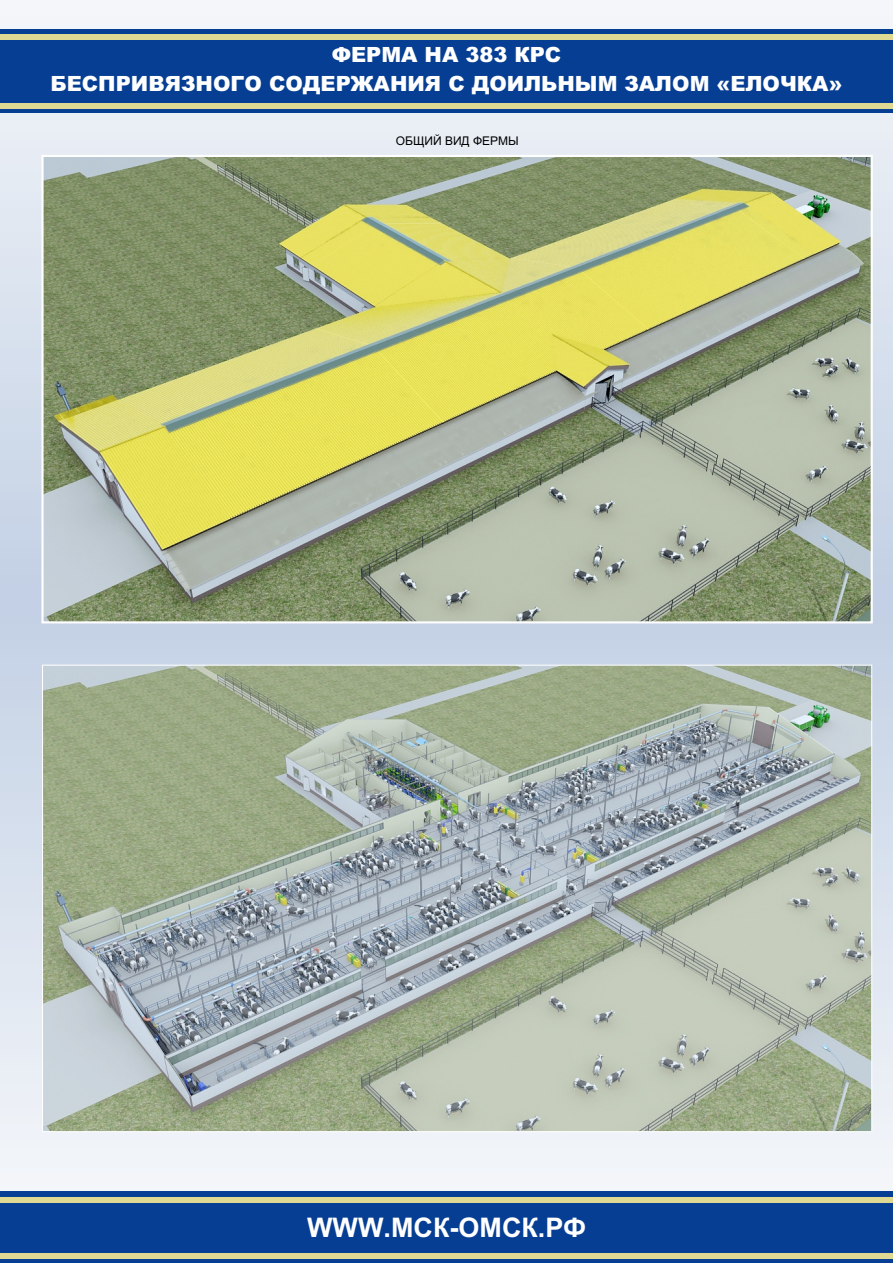
<style>
.page{position:relative;width:893px;height:1263px;background:#fff}
.page>*{position:absolute;margin:0;border:0;box-sizing:border-box;transform-origin:0 0}
.t1{font:700 27px "Arial";color:#fff}
.t2{font:900 21px/29.5px "Arial";color:#fff;text-align:center}
.t3{font:12px "Arial";color:#000}
</style>
<div class="page">
<img style="left:0;top:0;width:893px;height:1199px">
<div style="left:0;top:30px;width:893px;height:83px;background:#063e93"></div>
<div style="left:0;top:35px;width:893px;height:5px;background:#e0d994"></div>
<div style="left:0;top:103px;width:893px;height:6px;background:#e0d994"></div>
<div style="left:0;top:1191px;width:892px;height:72px;background:#063e93"></div>
<div style="left:0;top:1197px;width:892px;height:6px;background:#e0d994"></div>
<div style="left:0;top:1253px;width:893px;height:6px;background:#e0d994"></div>
<img style="left:44px;top:158px;width:826px;height:462px">
<img style="left:44px;top:667px;width:826px;height:463px">
<p class="t2" style="left:50px;top:41px;width:794px">ФЕРМА НА 383 КРС<br>БЕСПРИВЯЗНОГО СОДЕРЖАНИЯ С ДОИЛЬНЫМ ЗАЛОМ «ЕЛОЧКА»</p>
<p class="t3" style="left:396px;top:136px;width:124px">ОБЩИЙ ВИД ФЕРМЫ</p>
<p class="t1" style="left:307px;top:1217px;width:281px">WWW.МСК-ОМСК.РФ</p>
</div>
